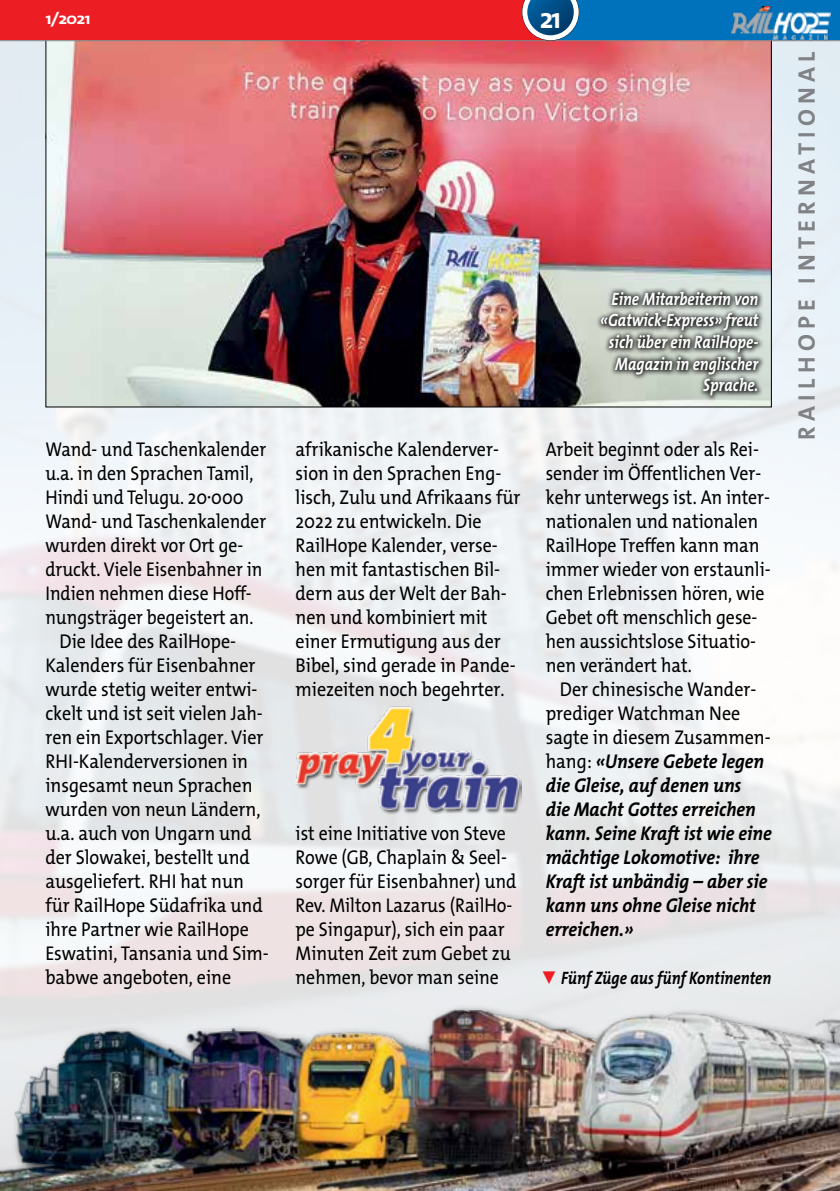
<style>
.page{position:relative;width:840px;height:1191px;background:#fff}
.page>*{position:absolute;margin:0;border:0;box-sizing:border-box;transform-origin:0 0}
.t1{font:700 28.4px "The Mix Os F";color:#fff}
.t2{font:700 24px "The Mix Os F";letter-spacing:.22em;color:#808285}
.t3{font:20px/24px "The Mix Os F";color:#000;scale:.9 1}
.t4{font:20px/24px "The Mix Os F";color:#000;scale:.89 1}
.t5{font:italic 700 20px/24px "The Mix Os F";color:#000;scale:.9 1}
.t6{font:20px "The Mix Os F";color:#000;scale:.88 1}
.t7{font:italic 700 18px/21.6px "The Mix Os F";color:#fff;text-align:right;scale:.83 1}
.t8{font:italic 700 18px "The Mix Os F";color:#000;scale:.84 1}
.t9{font:700 16px "The Mix Os F";color:#fff;scale:1.15 1}
.s1{font-weight:400;font-style:normal}
.s2{font-style:normal;color:#ed1d24}
</style>
<div class="page">
<img style="left:0;top:41px;width:839px;height:958px">
<img style="left:295px;top:704px;width:226px;height:112px">
<img style="left:0;top:41px;width:1px;height:172px">
<img style="left:0;top:999px;width:839px;height:192px">
<img style="left:47px;top:41px;width:722px;height:364px">
<div style="left:594px;top:286px;width:170px;height:115px;background:#000;opacity:.75"></div>
<hr style="left:0;top:40px;width:839px;height:1px;background:#808285">
<div style="left:0;top:0;width:839px;height:40px;background:#ed1d24"></div>
<div style="left:549px;top:0;width:290px;height:40px;background:#0072bc"></div>
<svg style="left:521px;top:0;width:57px;height:41px;background:#517196"></svg>
<img style="left:731px;top:6px;width:98px;height:35px">
<p class="t9" style="left:45px;top:8px;width:41px">1/2021</p>
<h1 class="t1" style="left:539px;top:0;width:23px">21</h1>
<p class="t7" style="left:600px;top:288px;width:192px">Eine Mitarbeiterin von «Gatwick-Express» freut sich über ein RailHope-<br>Magazin in englischer<br>Sprache.</p>
<p class="t6" style="left:45px;top:436px;width:252px">Wand- und Taschenkalender</p>
<p class="t6" style="left:45px;top:460px;width:238px">u.a. in den Sprachen Tamil,</p>
<p class="t6" style="left:45px;top:484px;width:227px">Hindi und Telugu. 20·000</p>
<p class="t6" style="left:45px;top:508px;width:252px">Wand- und Taschenkalender</p>
<p class="t6" style="left:45px;top:532px;width:226px">wurden direkt vor Ort ge-</p>
<p class="t6" style="left:45px;top:556px;width:248px">druckt. Viele Eisenbahner in</p>
<p class="t6" style="left:45px;top:580px;width:236px">Indien nehmen diese Hoff-</p>
<p class="t6" style="left:45px;top:604px;width:238px">nungsträger begeistert an.</p>
<p class="t3" style="left:60px;top:629px;width:197px">Die Idee des RailHope-</p>
<p class="t3" style="left:45px;top:653px;width:235px">Kalenders für Eisenbahner</p>
<p class="t3" style="left:45px;top:677px;width:237px">wurde stetig weiter entwi-</p>
<p class="t3" style="left:45px;top:701px;width:243px">ckelt und ist seit vielen Jah-</p>
<p class="t3" style="left:45px;top:725px;width:244px">ren ein Exportschlager. Vier</p>
<p class="t3" style="left:45px;top:749px;width:226px">RHI-Kalenderversionen in</p>
<p class="t3" style="left:45px;top:773px;width:231px">insgesamt neun Sprachen</p>
<p class="t3" style="left:45px;top:797px;width:240px">wurden von neun Ländern,</p>
<p class="t3" style="left:45px;top:821px;width:230px">u.a. auch von Ungarn und</p>
<p class="t3" style="left:45px;top:845px;width:228px">der Slowakei, bestellt und</p>
<p class="t3" style="left:45px;top:869px;width:222px">ausgeliefert. RHI hat nun</p>
<p class="t3" style="left:45px;top:893px;width:243px">für RailHope Südafrika und</p>
<p class="t3" style="left:45px;top:917px;width:227px">ihre Partner wie RailHope</p>
<p class="t3" style="left:45px;top:941px;width:249px">Eswatini, Tansania und Sim-</p>
<p class="t3" style="left:45px;top:965px;width:208px">babwe angeboten, eine</p>
<p class="t3" style="left:295px;top:437px;width:251px">afrikanische Kalenderver&shy;sion in den Sprachen Eng&shy;lisch, Zulu und Afrikaans für<br>2022 zu entwickeln. Die<br>RailHope Kalender, verse&shy;hen mit fantastischen Bil&shy;dern aus der Welt der Bah&shy;nen und kombiniert mit einer Ermutigung aus der<br>Bibel, sind gerade in Pande&shy;miezeiten noch begehrter.</p>
<p class="t4" style="left:295px;top:821px;width:249px">ist eine Initiative von Steve<br>Rowe (GB, Chaplain &amp; Seel&shy;sorger für Eisenbahner) und<br>Rev. Milton Lazarus (RailHo&shy;pe Singapur), sich ein paar<br>Minuten Zeit zum Gebet zu nehmen, bevor man seine</p>
<p class="t4" style="left:545px;top:437px;width:254px">Arbeit beginnt oder als Rei&shy;sender im Öffentlichen Ver&shy;kehr unterwegs ist. An inter&shy;nationalen und nationalen<br>RailHope Treffen kann man immer wieder von erstaunli&shy;chen Erlebnissen hören, wie<br>Gebet oft menschlich gese&shy;hen aussichtslose Situatio&shy;nen verändert hat.</p>
<p class="t5" style="left:545px;top:677px;width:252px;text-indent:14px"><span class="s1">Der chinesische Wander&shy;prediger Watchman Nee sagte in diesem Zusammen&shy;hang:</span> «Unsere Gebete legen die Gleise, auf denen uns<br>die Macht Gottes erreichen kann. Seine Kraft ist wie eine mächtige Lokomotive: ihre<br>Kraft ist unbändig – aber sie kann uns ohne Gleise nicht erreichen.»</p>
<p class="t8" style="left:540px;top:966px;width:276px"><span class="s2">▼</span> Fünf Züge aus fünf Kontinenten</p>
<p class="t2" style="left:790px;top:439px;width:389px;rotate:-90deg">RAILHOPE INTERNATIONAL</p>
</div>
